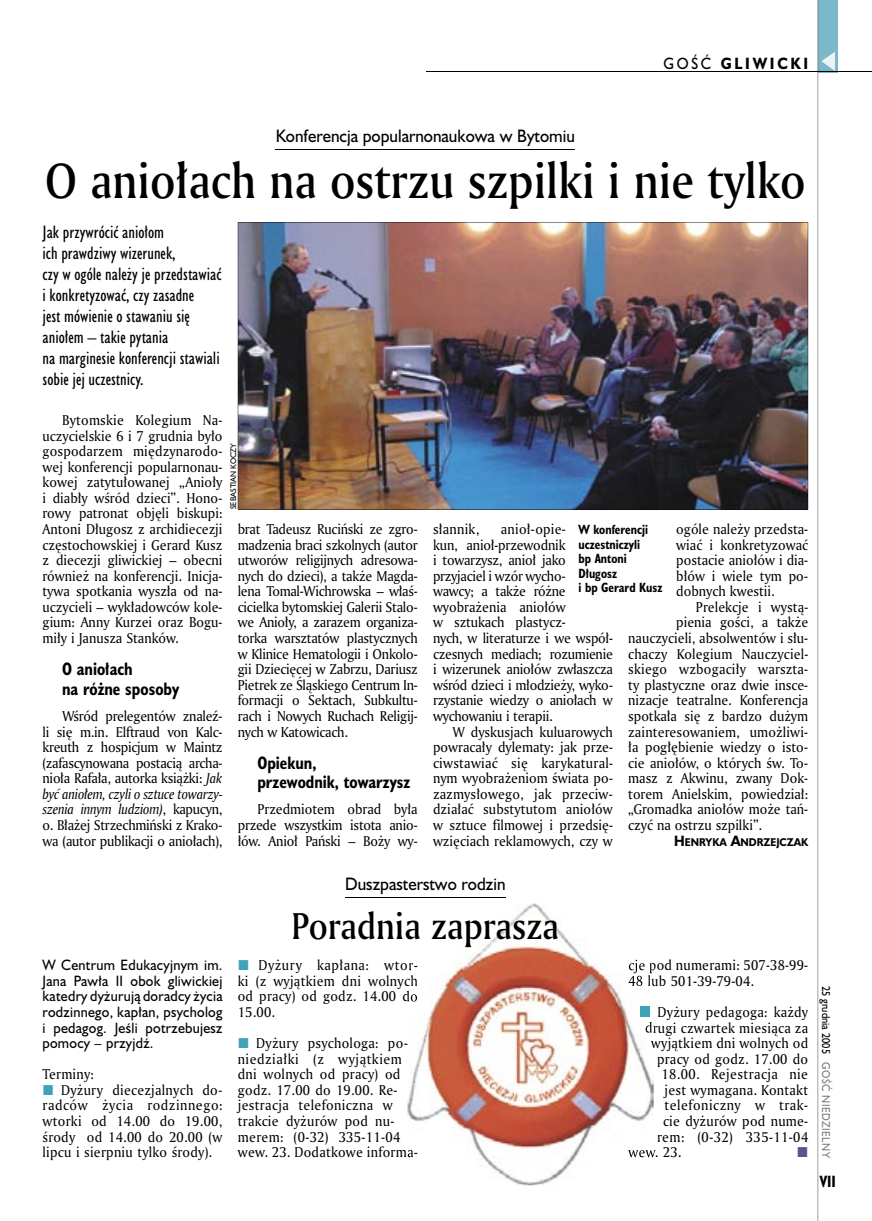
<style>
.page{position:relative;width:872px;height:1221px;background:#fff}
.page>*{position:absolute;margin:0;border:0;box-sizing:border-box;transform-origin:0 0}
.t1{font:48px "Amerigo Md PL";color:#000;scale:.9 1}
.t2{font:36px "Amerigo Md PL";color:#000;scale:.9 1}
.t3{font:16.5px/21px "Humanst 521 Cn PL";color:#000}
.t4{font:16.5px "Humanst 521 PL";color:#000;scale:.94 1}
.t5{font:700 16.5px/19.5px "Humanst 521 Cn PL";color:#000;scale:.94 1}
.t6{font:700 15px "Humanst 521 PL";letter-spacing:.2em;color:#000;scale:.9 1}
.t7{font:700 15px "Humanst 521 Cn PL";color:#000;scale:.94 1}
.t8{font:13.8px/15.6px "Amerigo PL";color:#000;text-align:justify;scale:.94 1}
.t9{font:13.8px/15.6px "Amerigo PL";letter-spacing:.02em;color:#000;scale:.94 1}
.t10{font:13.8px/15.6px "Amerigo PL";letter-spacing:-.02em;color:#000;scale:.94 1}
.t11{font:13.8px/15.6px "Humanst 521 PL";letter-spacing:.02em;color:#000;text-align:justify;scale:.94 1}
.t12{font:13.8px "Amerigo PL";letter-spacing:.04em;color:#000;scale:.94 1}
.t13{font:13.8px "Amerigo PL";letter-spacing:.035em;color:#000;scale:.94 1}
.t14{font:700 12.3px/14.4px "Humanst 521 Cn PL";color:#000;scale:.94 1}
.t15{font:10.5px "Humanst 521 PL";letter-spacing:.05em;color:#7b7c7c;scale:.9 1}
.t16{font:10.5px "Humanst 521 PL";color:#000;scale:.9 1}
.t17{font:700 10.35px "Humanst 521 PL";color:#000;scale:.9 1}
.t18{font:7.5px "Humanst 521 PL";color:#000;scale:.94 1}
.s1{font-weight:400}
.s2{font-style:italic}
.s3{font-size:13.8px}
</style>
<div class="page">
<div style="left:818px;top:0;width:19px;height:72px;background:#7ab8ca"></div>
<hr style="left:817px;top:0;width:1px;height:1220px;background:#000">
<hr style="left:425px;top:72px;width:447px;height:1px;background:#000">
<svg style="left:821px;top:52px;width:14px;height:19px"></svg>
<hr style="left:276px;top:149px;width:299px;height:1px;background:#000">
<img style="left:238px;top:222px;width:570px;height:287px">
<img style="left:407px;top:903px;width:246px;height:282px">
<img style="left:407px;top:959px;width:10px;height:14px">
<svg style="left:407px;top:975px;width:11px;height:13px"></svg>
<img style="left:407px;top:990px;width:11px;height:14px">
<svg style="left:407px;top:1037px;width:1px;height:14px"></svg>
<svg style="left:407px;top:1146px;width:10px;height:11px"></svg>
<img style="left:629px;top:959px;width:24px;height:14px">
<img style="left:628px;top:975px;width:25px;height:10px">
<img style="left:645px;top:1021px;width:8px;height:14px">
<svg style="left:651px;top:1037px;width:2px;height:14px"></svg>
<img style="left:628px;top:1147px;width:25px;height:10px">
<hr style="left:345px;top:896px;width:160px;height:1px;background:#000">
<svg style="left:640px;top:1006px;width:11px;height:10px"></svg>
<p class="t6" style="left:663px;top:53px;width:162px"><span class="s1">GOŚĆ</span> GLIWICKI</p>
<p class="t4" style="left:276px;top:125px;width:320px">Konferencja popularnonaukowa w Bytomiu</p>
<h1 class="t1" style="left:45px;top:149px;width:846px">O aniołach na ostrzu szpilki i nie tylko</h1>
<p class="t3" style="left:43px;top:221px;width:181px">Jak przywrócić aniołom<br>ich prawdziwy wizerunek,<br>czy w ogóle należy je przedstawiać i konkretyzować, czy zasadne<br>jest mówienie o stawaniu się aniołem – takie pytania<br>na marginesie konferencji stawiali sobie jej uczestnicy.</p>
<p class="t8" style="left:43px;top:412px;width:193px;text-indent:20px">Bytomskie Kolegium Na&shy;uczycielskie 6 i 7 grudnia było gospodarzem międzynarodo&shy;wej konferencji popularnonau&shy;kowej zatytułowanej „Anioły i diabły wśród dzieci”. Hono&shy;rowy patronat objęli biskupi:<br>Antoni Długosz z archidiecezji częstochowskiej i Gerard Kusz z diecezji gliwickiej – obecni również na konferencji. Inicja&shy;tywa spotkania wyszła od na&shy;uczycieli – wykładowców kole&shy;gium: Anny Kurzei oraz Bogu&shy;miły i Janusza Stanków.</p>
<p class="t5" style="left:62px;top:659px;width:126px">O aniołach<br>na różne sposoby</p>
<p class="t8" style="left:43px;top:707px;width:193px;text-indent:20px">Wśród prelegentów znaleź&shy;li się m.in. Elftraud von Kalc&shy;kreuth z hospicjum w Maintz (zafascynowana postacią archa&shy;nioła Rafała, autorka książki: <span class="s2">Jak być aniołem, czyli o sztuce towarzy&shy;szenia innym ludziom)</span>, kapucyn, o. Błażej Strzechmiński z Krako&shy;wa (autor publikacji o aniołach),</p>
<p class="t18" style="left:228px;top:509px;width:72px;rotate:-90deg">SEBASTIAN KOCZY</p>
<p class="t8" style="left:238px;top:521px;width:193px">brat Tadeusz Ruciński ze zgro&shy;madzenia braci szkolnych (autor utworów religijnych adresowa&shy;nych do dzieci), a także Magda&shy;lena Tomal-Wichrowska – właś&shy;cicielka bytomskiej Galerii Stalo&shy;we Anioły, a zarazem organiza&shy;torka warsztatów plastycznych w Klinice Hematologii i Onkolo&shy;gii Dziecięcej w Zabrzu, Dariusz Pietrek ze Śląskiego Centrum In&shy;formacji o Sektach, Subkultu&shy;rach i Nowych Ruchach Religij&shy;nych w Katowicach.</p>
<p class="t5" style="left:257px;top:752px;width:164px">Opiekun,<br>przewodnik, towarzysz</p>
<p class="t8" style="left:238px;top:801px;width:193px;text-indent:20px">Przedmiotem obrad była przede wszystkim istota anio&shy;łów. Anioł Pański – Boży wy-</p>
<p class="t8" style="left:676px;top:521px;width:142px">ogóle należy przedsta&shy;wiać i konkretyzować postacie aniołów i dia&shy;błów i wiele tym po&shy;dobnych kwestii.</p>
<p class="t8" style="left:696px;top:598px;width:121px">Prelekcje i wystą-</p>
<p class="t8" style="left:676px;top:614px;width:142px">pienia gości, a także</p>
<p class="t8" style="left:628px;top:630px;width:193px">nauczycieli, absolwentów i słu-</p>
<p class="t8" style="left:628px;top:645px;width:193px">chaczy Kolegium Nauczyciel-</p>
<p class="t8" style="left:628px;top:661px;width:193px">skiego wzbogaciły warszta-</p>
<p class="t8" style="left:628px;top:676px;width:193px">ty plastyczne oraz dwie insce-</p>
<p class="t8" style="left:628px;top:692px;width:193px">nizacje teatralne. Konferencja</p>
<p class="t8" style="left:628px;top:707px;width:193px">spotkała się z bardzo dużym</p>
<p class="t8" style="left:628px;top:723px;width:193px">zainteresowaniem, umożliwi-</p>
<p class="t8" style="left:628px;top:739px;width:193px">ła pogłębienie wiedzy o isto-</p>
<p class="t8" style="left:628px;top:754px;width:193px">cie aniołów, o których św. To-</p>
<p class="t8" style="left:628px;top:770px;width:193px">masz z Akwinu, zwany Dok-</p>
<p class="t8" style="left:628px;top:785px;width:193px">torem Anielskim, powiedział:</p>
<p class="t8" style="left:628px;top:801px;width:193px">„Gromadka aniołów może tań-</p>
<p class="t8" style="left:628px;top:816px;width:144px">czyć na ostrzu szpilki”.</p>
<p class="t17" style="left:674px;top:834px;width:150px"><span class="s3">H</span>ENRYKA <span class="s3">A</span>NDRZEJCZAK</p>
<p class="t10" style="left:433px;top:521px;width:193px;text-indent:68px">anioł-opie-<br>kun, anioł-przewodnik<br>i towarzysz, anioł jako przyjaciel i wzór wycho-<br>wawcy; a także różne wyobrażenia aniołów<br>w sztukach plastycz-<br>nych, w literaturze i we współ&shy;czesnych mediach; rozumienie i wizerunek aniołów zwłaszcza wśród dzieci i młodzieży, wyko&shy;rzystanie wiedzy o aniołach w wychowaniu i terapii.</p>
<p class="t8" style="left:433px;top:723px;width:193px;text-indent:20px">W dyskusjach kuluarowych powracały dylematy: jak prze&shy;ciwstawiać się karykatural&shy;nym wyobrażeniom świata po&shy;zazmysłowego, jak przeciw&shy;działać substytutom aniołów w sztuce filmowej i przedsię&shy;wzięciach reklamowych, czy w</p>
<p class="t9" style="left:433px;top:521px;width:51px">słannik,</p>
<p class="t14" style="left:578px;top:522px;width:91px">W konferencji uczestniczyli<br>bp Antoni<br>Długosz<br>i bp Gerard Kusz</p>
<p class="t11" style="left:43px;top:956px;width:193px">W Centrum Edukacyjnym im.<br>Jana Pawła II obok gliwickiej katedry dyżurują doradcy życia rodzinnego, kapłan, psycholog i pedagog. Jeśli potrzebujesz pomocy – przyjdź.</p>
<p class="t9" style="left:43px;top:1066px;width:56px">Terminy:</p>
<p class="t9" style="left:61px;top:1081px;width:173px">Dyżury diecezjalnych do-</p>
<p class="t12" style="left:43px;top:1096px;width:193px">radców życia rodzinnego:</p>
<p class="t9" style="left:43px;top:1112px;width:193px">wtorki od 14.00 do 19.00,</p>
<p class="t9" style="left:43px;top:1128px;width:193px">środy od 14.00 do 20.00 (w</p>
<p class="t9" style="left:43px;top:1143px;width:182px">lipcu i sierpniu tylko środy).</p>
<p class="t4" style="left:345px;top:872px;width:172px">Duszpasterstwo rodzin</p>
<h2 class="t2" style="left:291px;top:902px;width:299px">Poradnia zaprasza</h2>
<p class="t8" style="left:238px;top:957px;width:193px;text-indent:21px">Dyżury kapłana: wtor&shy;ki (z wyjątkiem dni wolnych od pracy) od godz. 14.00 do 15.00.</p>
<p class="t9" style="left:238px;top:1034px;width:193px;text-indent:18px">Dyżury psychologa: po&shy;niedziałki (z wyjątkiem dni wolnych od pracy) od godz. 17.00 do 19.00. Re&shy;jestracja telefoniczna w trakcie dyżurów pod nu&shy;merem: (0-32) 335-11-04 wew. 23. Dodatkowe informa-</p>
<p class="t9" style="left:628px;top:957px;width:193px">cje pod numerami: 507-38-99-<br>48 lub 501-39-79-04.</p>
<p class="t9" style="left:657px;top:1003px;width:162px">Dyżury pedagoga: każdy</p>
<p class="t9" style="left:645px;top:1019px;width:175px">drugi czwartek miesiąca za</p>
<p class="t9" style="left:651px;top:1034px;width:169px">wyjątkiem dni wolnych od</p>
<p class="t9" style="left:657px;top:1050px;width:162px">pracy od godz. 17.00 do</p>
<p class="t13" style="left:661px;top:1064px;width:157px">18.00. Rejestracja nie</p>
<p class="t9" style="left:664px;top:1081px;width:154px">jest wymagana. Kontakt</p>
<p class="t12" style="left:664px;top:1096px;width:154px">telefoniczny w trak-</p>
<p class="t9" style="left:663px;top:1112px;width:156px">cie dyżurów pod nume-</p>
<p class="t12" style="left:657px;top:1127px;width:162px">rem: (0-32) 335-11-04</p>
<p class="t8" style="left:628px;top:1143px;width:58px">wew. 23.</p>
<p class="t16" style="left:833px;top:985px;width:77px;rotate:90deg">25 grudnia 2005</p>
<p class="t15" style="left:833px;top:1062px;width:108px;rotate:90deg">GOŚĆ NIEDZIELNY</p>
<p class="t7" style="left:819px;top:1171px;width:19px">VII</p>
</div>
